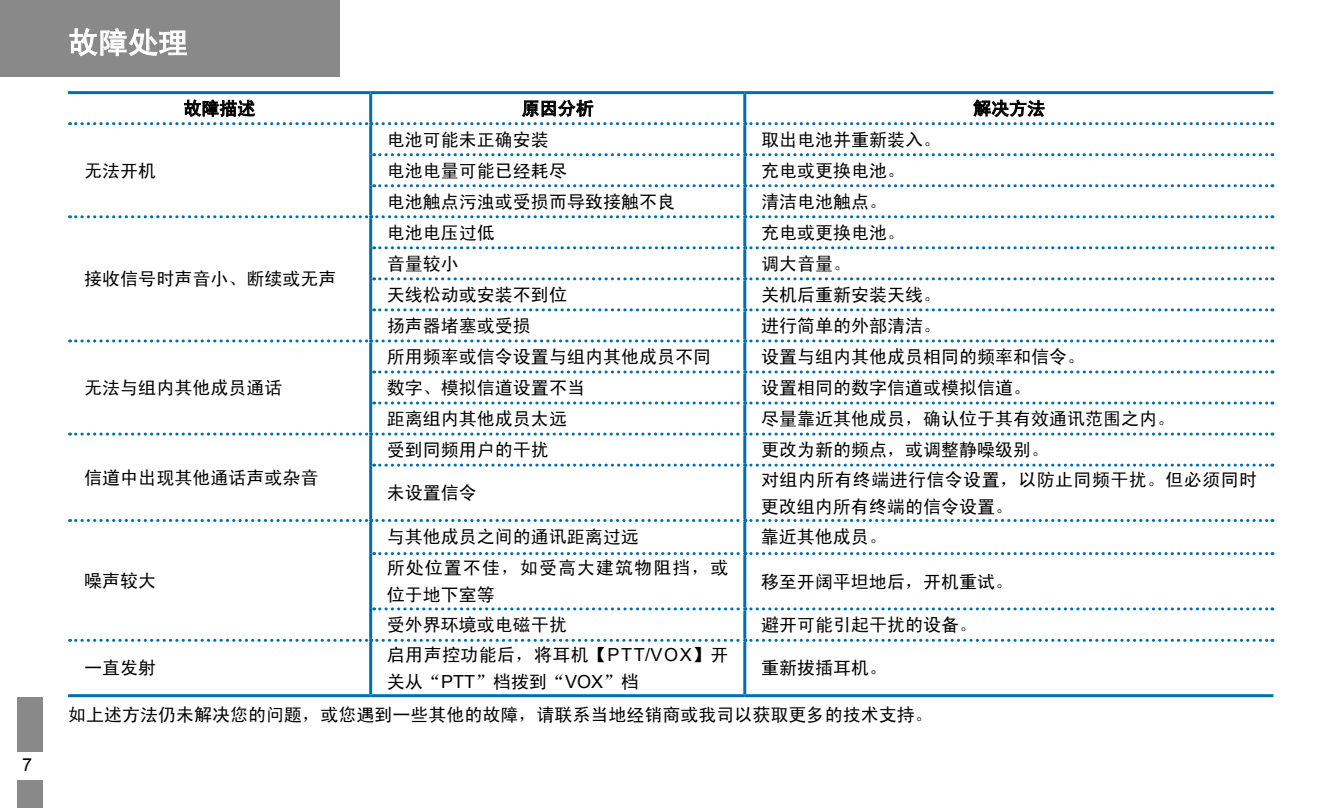
<style>
.page{position:relative;width:1319px;height:808px;background:#fff}
.page>*{position:absolute;margin:0;border:0;box-sizing:border-box;transform-origin:0 0}
.t1{font:30px "Sim Hei";color:#fff}
.t2{font:18px "Sim Hei";color:#000}
.t3{font:18px/27px "Sim Hei";letter-spacing:.02em;color:#000}
.t4{font:18px/27px "Sim Hei";letter-spacing:.055em;color:#000}
.t5{font:18px "Arial";color:#000}
.s1{font-family:"Arial"}
</style>
<div class="page">
<div style="left:0;top:0;width:340px;height:77px;background:#898989"></div>
<div style="left:17px;top:697px;width:26px;height:111px;background:#898989"></div>
<div style="left:0;top:752px;width:68px;height:27px;background:#fff"></div>
<svg style="left:70px;top:28px;width:117px;height:28px"></svg>
<hr style="left:68px;top:91px;width:302px;height:3px;background:#006fad">
<hr style="left:370px;top:91px;width:374px;height:3px;background:#006fad">
<hr style="left:369px;top:94px;width:3px;height:28px;background:#006fad">
<hr style="left:744px;top:91px;width:529px;height:3px;background:#006fad">
<hr style="left:743px;top:94px;width:3px;height:28px;background:#006fad">
<hr style="left:369px;top:125px;width:3px;height:30px;background:#006fad">
<hr style="left:743px;top:125px;width:3px;height:28px;background:#006fad">
<hr style="left:369px;top:155px;width:3px;height:31px;background:#006fad">
<hr style="left:743px;top:156px;width:3px;height:28px;background:#006fad">
<hr style="left:369px;top:186px;width:3px;height:29px;background:#006fad">
<hr style="left:743px;top:187px;width:3px;height:28px;background:#006fad">
<hr style="left:369px;top:218px;width:3px;height:30px;background:#006fad">
<hr style="left:743px;top:218px;width:3px;height:28px;background:#006fad">
<hr style="left:369px;top:248px;width:3px;height:31px;background:#006fad">
<hr style="left:743px;top:249px;width:3px;height:28px;background:#006fad">
<hr style="left:369px;top:279px;width:3px;height:31px;background:#006fad">
<hr style="left:743px;top:280px;width:3px;height:28px;background:#006fad">
<hr style="left:369px;top:310px;width:3px;height:29px;background:#006fad">
<hr style="left:743px;top:311px;width:3px;height:28px;background:#006fad">
<hr style="left:369px;top:342px;width:3px;height:30px;background:#006fad">
<hr style="left:743px;top:342px;width:3px;height:28px;background:#006fad">
<hr style="left:369px;top:372px;width:3px;height:31px;background:#006fad">
<hr style="left:743px;top:373px;width:3px;height:28px;background:#006fad">
<hr style="left:369px;top:403px;width:3px;height:30px;background:#006fad">
<hr style="left:743px;top:404px;width:3px;height:29px;background:#006fad">
<hr style="left:369px;top:436px;width:3px;height:29px;background:#006fad">
<hr style="left:743px;top:436px;width:3px;height:28px;background:#006fad">
<hr style="left:369px;top:465px;width:3px;height:54px;background:#006fad">
<hr style="left:743px;top:467px;width:3px;height:52px;background:#006fad">
<hr style="left:369px;top:522px;width:3px;height:31px;background:#006fad">
<hr style="left:743px;top:522px;width:3px;height:30px;background:#006fad">
<hr style="left:369px;top:553px;width:3px;height:56px;background:#006fad">
<hr style="left:743px;top:555px;width:3px;height:52px;background:#006fad">
<hr style="left:369px;top:609px;width:3px;height:30px;background:#006fad">
<hr style="left:743px;top:610px;width:3px;height:29px;background:#006fad">
<hr style="left:369px;top:642px;width:3px;height:52px;background:#006fad">
<hr style="left:743px;top:642px;width:3px;height:52px;background:#006fad">
<hr style="left:68px;top:694px;width:302px;height:3px;background:#006fad">
<hr style="left:370px;top:694px;width:374px;height:3px;background:#006fad">
<hr style="left:744px;top:694px;width:529px;height:3px;background:#006fad">
<svg style="left:373px;top:153px;width:899px;height:3px"></svg>
<svg style="left:373px;top:184px;width:899px;height:3px"></svg>
<svg style="left:70px;top:215px;width:1202px;height:3px"></svg>
<svg style="left:373px;top:246px;width:899px;height:3px"></svg>
<svg style="left:373px;top:277px;width:899px;height:3px"></svg>
<svg style="left:373px;top:308px;width:899px;height:3px"></svg>
<svg style="left:70px;top:339px;width:1202px;height:3px"></svg>
<svg style="left:373px;top:370px;width:899px;height:3px"></svg>
<svg style="left:373px;top:401px;width:899px;height:3px"></svg>
<svg style="left:70px;top:433px;width:1202px;height:3px"></svg>
<svg style="left:373px;top:464px;width:899px;height:3px"></svg>
<svg style="left:70px;top:519px;width:1202px;height:3px"></svg>
<svg style="left:373px;top:552px;width:899px;height:3px"></svg>
<svg style="left:373px;top:607px;width:899px;height:3px"></svg>
<svg style="left:70px;top:639px;width:1202px;height:3px"></svg>
<svg style="left:70px;top:100px;width:1202px;height:25px"></svg>
<p class="t5" style="left:22px;top:753px;width:12px">7</p>
<p class="t1" style="left:68px;top:27px;width:121px">故障处理</p>
<p class="t2" style="left:84px;top:161px;width:73px">无法开机</p>
<p class="t2" style="left:183px;top:99px;width:73px">故障描述</p>
<p class="t2" style="left:521px;top:99px;width:73px">原因分析</p>
<p class="t2" style="left:972px;top:99px;width:73px">解决方法</p>
<p class="t2" style="left:387px;top:130px;width:163px">电池可能未正确安装</p>
<p class="t2" style="left:760px;top:130px;width:182px">取出电池并重新装入。</p>
<p class="t2" style="left:387px;top:161px;width:181px">电池电量可能已经耗尽</p>
<p class="t2" style="left:760px;top:161px;width:146px">充电或更换电池。</p>
<p class="t2" style="left:387px;top:192px;width:289px">电池触点污浊或受损而导致接触不良</p>
<p class="t2" style="left:760px;top:192px;width:128px">清洁电池触点。</p>
<p class="t2" style="left:84px;top:270px;width:253px">接收信号时声音小、断续或无声</p>
<p class="t2" style="left:84px;top:379px;width:199px">无法与组内其他成员通话</p>
<p class="t2" style="left:84px;top:468px;width:235px">信道中出现其他通话声或杂音</p>
<p class="t2" style="left:84px;top:571px;width:73px">噪声较大</p>
<p class="t2" style="left:387px;top:223px;width:109px">电池电压过低</p>
<p class="t2" style="left:760px;top:223px;width:146px">充电或更换电池。</p>
<p class="t2" style="left:387px;top:254px;width:73px">音量较小</p>
<p class="t2" style="left:760px;top:254px;width:92px">调大音量。</p>
<p class="t2" style="left:387px;top:285px;width:181px">天线松动或安装不到位</p>
<p class="t2" style="left:760px;top:285px;width:182px">关机后重新安装天线。</p>
<p class="t2" style="left:387px;top:316px;width:145px">扬声器堵塞或受损</p>
<p class="t2" style="left:760px;top:316px;width:182px">进行简单的外部清洁。</p>
<p class="t2" style="left:387px;top:347px;width:325px">所用频率或信令设置与组内其他成员不同</p>
<p class="t2" style="left:760px;top:347px;width:326px">设置与组内其他成员相同的频率和信令。</p>
<p class="t2" style="left:387px;top:379px;width:199px">数字、模拟信道设置不当</p>
<p class="t2" style="left:760px;top:379px;width:272px">设置相同的数字信道或模拟信道。</p>
<p class="t2" style="left:387px;top:410px;width:181px">距离组内其他成员太远</p>
<p class="t2" style="left:760px;top:410px;width:416px">尽量靠近其他成员，确认位于其有效通讯范围之内。</p>
<p class="t2" style="left:387px;top:441px;width:163px">受到同频用户的干扰</p>
<p class="t2" style="left:760px;top:441px;width:290px">更改为新的频点，或调整静噪级别。</p>
<p class="t2" style="left:387px;top:484px;width:91px">未设置信令</p>
<p class="t3" style="left:760px;top:466px;width:497px">对组内所有终端进行信令设置，以防止同频干扰。但必须同时更改组内所有终端的信令设置。</p>
<p class="t2" style="left:387px;top:528px;width:253px">与其他成员之间的通讯距离过远</p>
<p class="t2" style="left:760px;top:528px;width:127px">靠近其他成员。</p>
<p class="t4" style="left:387px;top:554px;width:343px">所处位置不佳，如受高大建筑物阻挡，或位于地下室等</p>
<p class="t2" style="left:760px;top:572px;width:253px">移至开阔平坦地后，开机重试。</p>
<p class="t2" style="left:387px;top:616px;width:182px">受外界环境或电磁干扰</p>
<p class="t2" style="left:760px;top:616px;width:217px">避开可能引起干扰的设备。</p>
<p class="t3" style="left:387px;top:641px;width:343px">启用声控功能后，将耳机【<span class="s1">PTT/VOX</span>】开关从“<span class="s1">PTT</span>”档拨到“<span class="s1">VOX</span>”档</p>
<p class="t2" style="left:84px;top:659px;width:73px">一直发射</p>
<p class="t2" style="left:761px;top:659px;width:128px">重新拔插耳机。</p>
<p class="t2" style="left:68px;top:706px;width:866px">如上述方法仍未解决您的问题，或您遇到一些其他的故障，请联系当地经销商或我司以获取更多的技术支持。</p>
</div>
